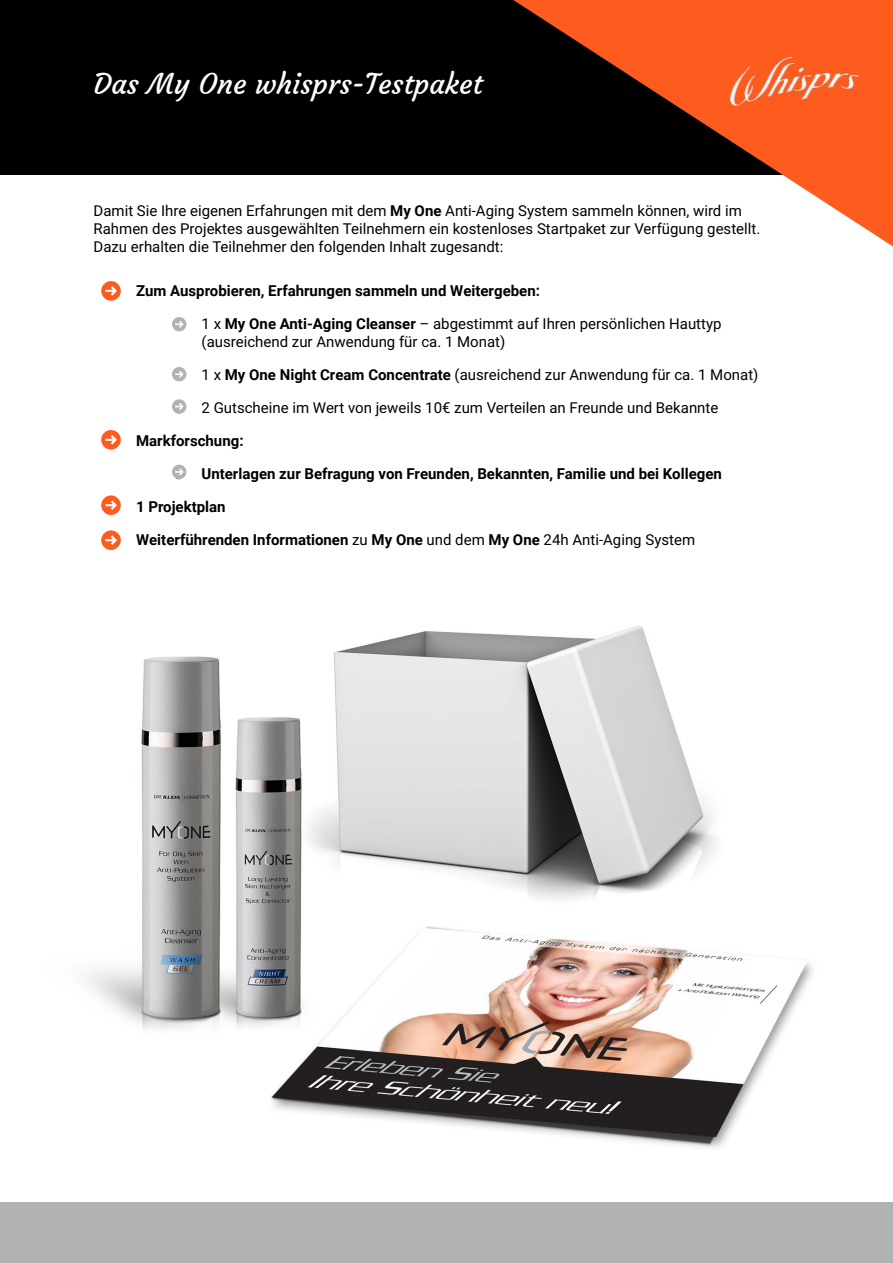
<style>
.page{position:relative;width:893px;height:1263px;background:#fff}
.page>*{position:absolute;margin:0;border:0;box-sizing:border-box;transform-origin:0 0}
.t1{font:28.5px "Courgette";color:#fff}
.t2{font:15px/18px "Roboto";color:#000}
.t3{font:700 15px "Roboto";color:#000}
.s1{font-weight:700}
.s2{font-family:"Courier New"}
.s3{font-family:"Courier New";font-weight:400}
.s4{font-weight:400}
</style>
<div class="page">
<div style="left:0;top:0;width:893px;height:174px;background:#000"></div>
<svg style="left:513px;top:0;width:380px;height:246px;fill:#fe5c1f"></svg>
<img style="left:85px;top:625px;width:728px;height:523px">
<div style="left:0;top:1202px;width:893px;height:61px;background:#b1b2b3"></div>
<img style="left:731px;top:57px;width:127px;height:49px">
<svg style="left:172px;top:317px;width:14px;height:14px"></svg>
<svg style="left:172px;top:367px;width:14px;height:14px"></svg>
<svg style="left:172px;top:399px;width:14px;height:15px"></svg>
<svg style="left:172px;top:465px;width:14px;height:14px"></svg>
<svg style="left:101px;top:281px;width:20px;height:20px"></svg>
<svg style="left:101px;top:430px;width:20px;height:20px"></svg>
<svg style="left:101px;top:495px;width:20px;height:20px"></svg>
<svg style="left:101px;top:530px;width:20px;height:20px"></svg>
<h1 class="t1" style="left:94px;top:66px;width:391px">Das My One whisprs-Testpaket</h1>
<p class="t2" style="left:94px;top:201px;width:668px">Damit Sie Ihre eigenen Erfahrungen mit dem <span class="s1">My One</span> Anti-Aging System sammeln können, wird im<br>Rahmen des Projektes ausgewählten Teilnehmern ein kostenloses Startpaket zur Verfügung gestellt.<br>Dazu erhalten die Teilnehmer den folgenden Inhalt zugesandt:</p>
<p class="t3" style="left:109px;top:280px;width:432px">• Zum Ausprobieren, Erfahrungen sammeln und Weitergeben:</p>
<p class="t2" style="left:202px;top:314px;width:522px;text-indent:-27px"><span class="s2">o</span> 1 x <span class="s1">My One Anti-Aging Cleanser</span> – abgestimmt auf Ihren persönlichen Hauttyp (ausreichend zur Anwendung für ca. 1 Monat)</p>
<p class="t2" style="left:175px;top:365px;width:585px"><span class="s2">o</span> 1 x <span class="s1">My One Night Cream Concentrate</span> (ausreichend zur Anwendung für ca. 1 Monat)</p>
<p class="t2" style="left:175px;top:398px;width:545px"><span class="s2">o</span> 2 Gutscheine im Wert von jeweils 10€ zum Verteilen an Freunde und Bekannte</p>
<p class="t3" style="left:109px;top:430px;width:136px">• Markforschung:</p>
<p class="t3" style="left:175px;top:463px;width:549px"><span class="s3">o</span> Unterlagen zur Befragung von Freunden, Bekannten, Familie und bei Kollegen</p>
<p class="t3" style="left:109px;top:496px;width:118px">• 1 Projektplan</p>
<p class="t3" style="left:109px;top:529px;width:588px">• Weiterführenden Informationen <span class="s4">zu</span> My One <span class="s4">und dem</span> My One <span class="s4">24h Anti-Aging System</span></p>
</div>
